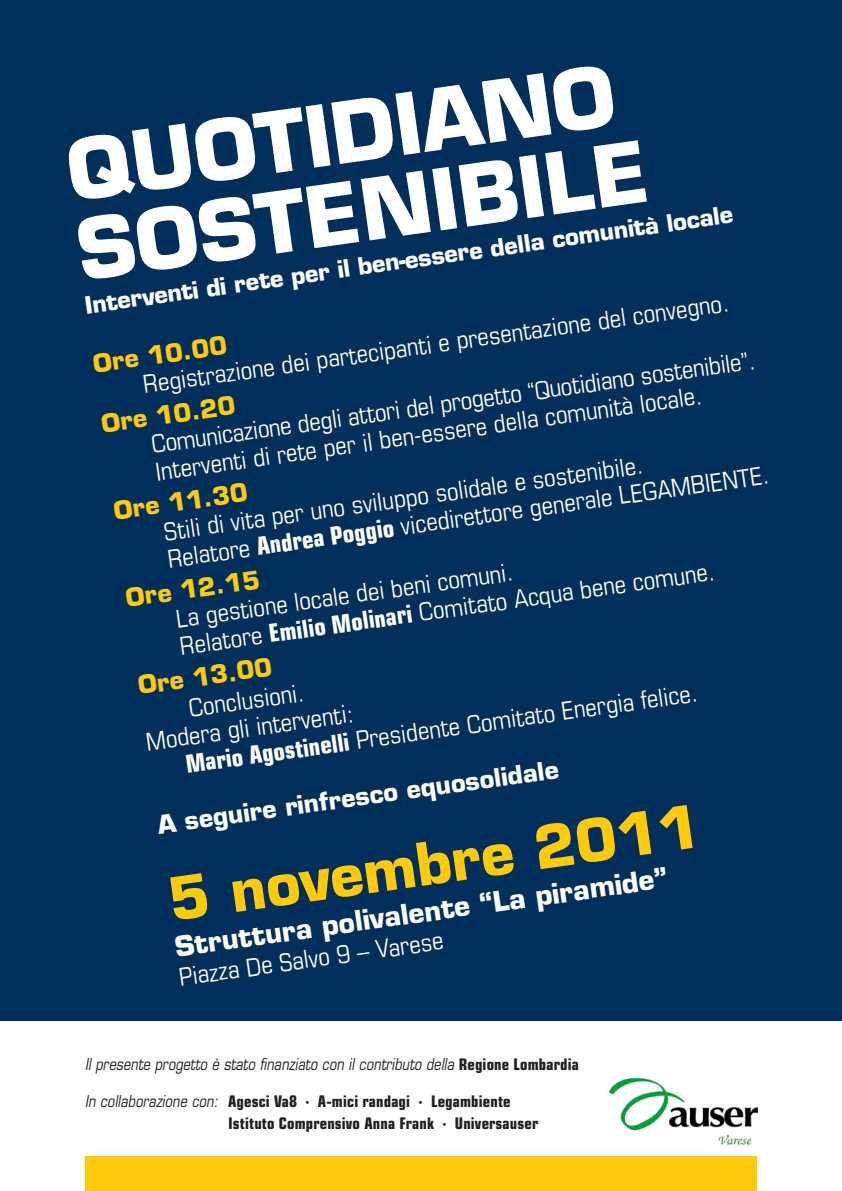
<style>
.page{position:relative;width:842px;height:1191px;background:#fff}
.page>*{position:absolute;margin:0;border:0;box-sizing:border-box;transform-origin:0 0}
.t1{font:700 82.5px/79.8px "Eurostile LT";color:#fff}
.t2{font:700 57.8px "Eurostile LT";color:#feca0a}
.t3{font:700 27.5px "Eurostile LT";color:#fff}
.t4{font:condensed 24.7px/27.5px "Eurostile LT";color:#fff}
.t5{font:700 24.7px "Eurostile LT";color:#feca0a}
.t6{font:700 24.7px "Eurostile LT";color:#fff}
.t7{font:700 23.4px "Eurostile LT";color:#fff}
.t8{font:700 condensed 16px/22px "Eurostile LT";letter-spacing:.01em;color:#231f20}
.t9{font:italic 16px "Eurostile LT";letter-spacing:.01em;color:#231f20;scale:.8 1}
.s1{font-weight:700}
.s2{font-weight:700;font-style:normal;font-stretch:condensed}
.s3{font-weight:400;font-style:italic;font-stretch:normal}
</style>
<div class="page">
<div style="left:0;top:0;width:842px;height:1020px;background:#002f5b"></div>
<img style="left:608px;top:1077px;width:150px;height:69px">
<div style="left:85px;top:1157px;width:672px;height:34px;background:#feca0a"></div>
<h1 class="t1" style="left:61px;top:132px;width:578px;rotate:-8deg">QUOTIDIANO<br>SOSTENIBILE</h1>
<p class="t7" style="left:83px;top:291px;width:656px;rotate:-8deg">Interventi di rete per il ben-essere della comunità locale</p>
<p class="t5" style="left:91px;top:348px;width:137px;rotate:-8deg">Ore 10.00</p>
<p class="t4" style="left:141px;top:371px;width:592px;rotate:-8deg">Registrazione dei partecipanti e presentazione del convegno.</p>
<p class="t5" style="left:99px;top:408px;width:137px;rotate:-8deg">Ore 10.20</p>
<p class="t4" style="left:150px;top:431px;width:611px;rotate:-8deg">Comunicazione degli attori del progetto “Quotidiano sostenibile”.<br>Interventi di rete per il ben-essere della comunità locale.</p>
<p class="t5" style="left:112px;top:495px;width:137px;rotate:-8deg">Ore 11.30</p>
<p class="t4" style="left:162px;top:518px;width:608px;rotate:-8deg">Stili di vita per uno sviluppo solidale e sostenibile.<br>Relatore <span class="s1">Andrea Poggio</span> vicedirettore generale LEGAMBIENTE.</p>
<p class="t5" style="left:124px;top:583px;width:137px;rotate:-8deg">Ore 12.15</p>
<p class="t4" style="left:174px;top:605px;width:541px;rotate:-8deg">La gestione locale dei beni comuni.<br>Relatore <span class="s1">Emilio Molinari</span> Comitato Acqua bene comune.</p>
<p class="t5" style="left:136px;top:670px;width:137px;rotate:-8deg">Ore 13.00</p>
<p class="t4" style="left:187px;top:694px;width:118px;rotate:-8deg">Conclusioni.</p>
<p class="t4" style="left:184px;top:750px;width:518px;rotate:-8deg"><span class="s1">Mario Agostinelli</span> Presidente Comitato Energia felice.</p>
<p class="t4" style="left:144px;top:728px;width:211px;rotate:-8deg">Modera gli interventi:</p>
<p class="t6" style="left:156px;top:809px;width:406px;rotate:-8deg">A seguire rinfresco equosolidale</p>
<h2 class="t2" style="left:164px;top:864px;width:537px;rotate:-8deg">5 novembre 2011</h2>
<p class="t3" style="left:173px;top:929px;width:499px;rotate:-8deg">Struttura polivalente “La piramide”</p>
<p class="t4" style="left:177px;top:963px;width:268px;rotate:-8deg">Piazza De Salvo 9 – Varese</p>
<p class="t9" style="left:85px;top:1055px;width:619px">Il presente progetto è stato finanziato con il contributo della <span class="s2">Regione Lombardia</span></p>
<p class="t8" style="left:228px;top:1090px;width:312px;text-indent:-143px"><span class="s3">In collaborazione con:</span> Agesci Va8 · A-mici randagi · Legambiente<br>Istituto Comprensivo Anna Frank · Universauser</p>
</div>
